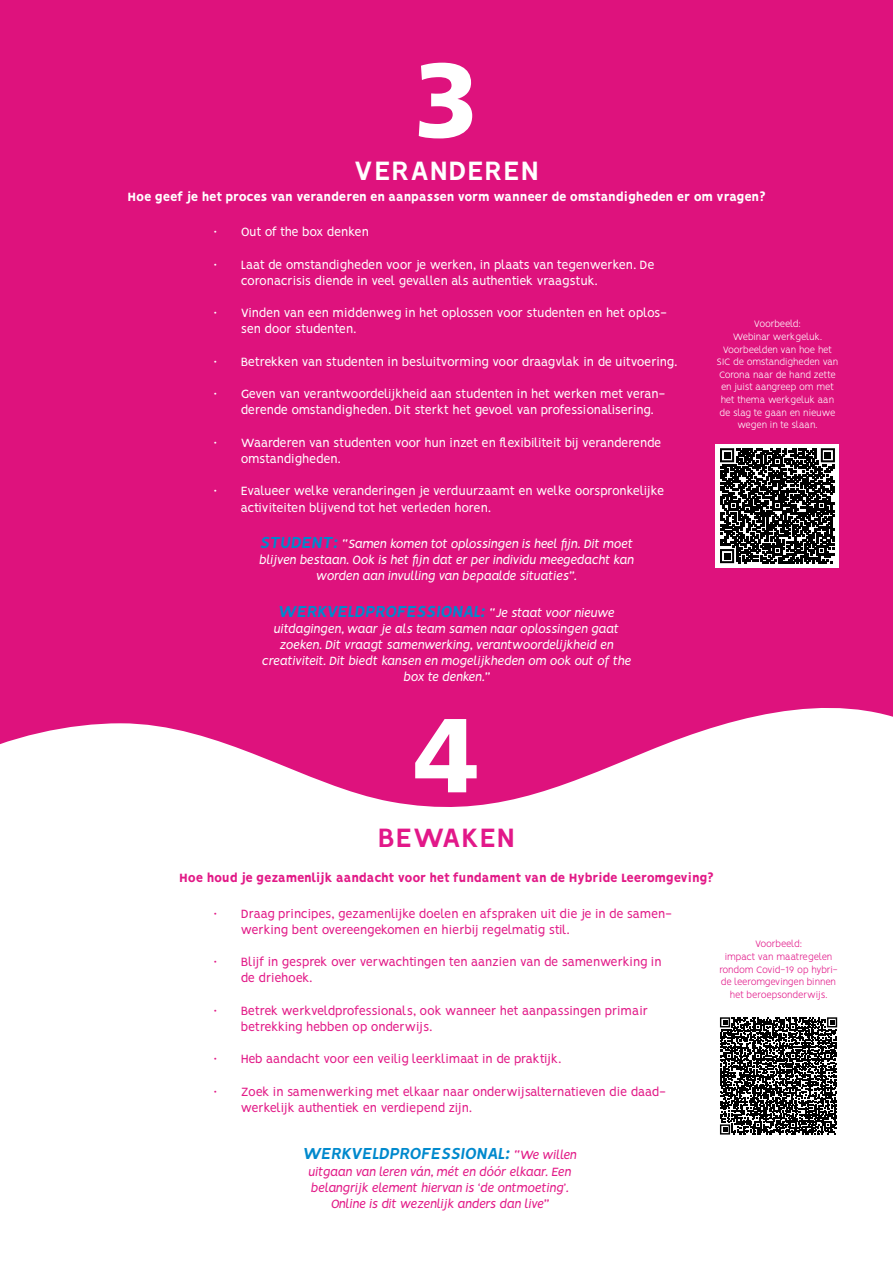
<style>
.page{position:relative;width:893px;height:1263px;background:#de127d}
.page>*{position:absolute;margin:0;border:0;box-sizing:border-box;transform-origin:0 0}
.t1{font:900 105px "Fontys Frutiger";color:#fff}
.t2{font:700 30px "Vision";color:#fff}
.t3{font:700 30px "Vision";color:#e21889}
.t4{font:italic 700 18px "Vision";color:#0089cd}
.t5{font:13.5px/16.2px "Vision";letter-spacing:-.03em;color:#fff}
.t6{font:13.5px/16.2px "Vision";letter-spacing:-.03em;color:#e21a87}
.t7{font:italic 13.5px/16.2px "Vision";color:#fff;text-align:center}
.t8{font:italic 13.5px/16.2px "Vision";color:#e21a87;text-align:center}
.t9{font:800 13.5px "Vision";letter-spacing:-.02em;color:#fff}
.t10{font:800 13.5px "Vision";letter-spacing:-.02em;color:#e21a87}
.t11{font:300 10.5px/12.6px "Vision";letter-spacing:-.02em;color:#fff;text-align:center}
.t12{font:300 10.5px/12.6px "Vision";letter-spacing:-.02em;color:#e21889;text-align:center}
.s1{font-weight:700;font-size:18px;color:#0089cd}
.s2{font-weight:400;font-size:13.5px;color:#fff}
.s3{font-weight:400;font-size:13.5px;color:#e21a87}
</style>
<div class="page">
<svg style="left:0;top:708px;width:893px;height:555px;background:#fcebf4"></svg>
<div style="left:717px;top:1014px;width:123px;height:123px;background:#fff"></div>
<svg style="left:720px;top:1017px;width:117px;height:117px"></svg>
<div style="left:716px;top:444px;width:123px;height:123px;background:#fff"></div>
<svg style="left:720px;top:448px;width:115px;height:115px"></svg>
<p class="t1" style="left:414px;top:37px;width:66px">3</p>
<p class="t2" style="left:354px;top:153px;width:187px">VERANDEREN</p>
<p class="t9" style="left:127px;top:189px;width:640px">Hoe geef je het proces van veranderen en aanpassen vorm wanneer de omstandigheden er om vragen?</p>
<p class="t5" style="left:214px;top:224px;width:157px">• Out of the box denken</p>
<p class="t5" style="left:241px;top:256px;width:415px;text-indent:-27px">• Laat de omstandigheden voor je werken, in plaats van tegenwerken. De coronacrisis diende in veel gevallen als authentiek vraagstuk.</p>
<p class="t5" style="left:241px;top:305px;width:428px;text-indent:-27px">• Vinden van een middenweg in het oplossen voor studenten en het oplos&shy;sen door studenten.</p>
<p class="t5" style="left:214px;top:353px;width:465px">• Betrekken van studenten in besluitvorming voor draagvlak in de uitvoering.</p>
<p class="t5" style="left:241px;top:386px;width:426px;text-indent:-27px">• Geven van verantwoordelijkheid aan studenten in het werken met veran&shy;derende omstandigheden. Dit sterkt het gevoel van professionalisering.</p>
<p class="t5" style="left:241px;top:434px;width:422px;text-indent:-27px">• Waarderen van studenten voor hun inzet en flexibiliteit bij veranderende omstandigheden.</p>
<p class="t5" style="left:241px;top:483px;width:425px;text-indent:-27px">• Evalueer welke veranderingen je verduurzaamt en welke oorspronkelijke activiteiten blijvend tot het verleden horen.</p>
<p class="t7" style="left:259px;top:535px;width:376px"><span class="s1">STUDENT:</span> “Samen komen tot oplossingen is heel fijn. Dit moet blijven bestaan. Ook is het fijn dat er per individu meegedacht kan worden aan invulling van bepaalde situaties”.</p>
<p class="t4" style="left:279px;top:600px;width:337px">WERKVELDPROFESSIONAL: <span class="s2">“Je staat voor nieuwe</span></p>
<p class="t7" style="left:262px;top:620px;width:371px">uitdagingen, waar je als team samen naar oplossingen gaat zoeken. Dit vraagt samenwerking, verantwoordelijkheid en creativiteit. Dit biedt kansen en mogelijkheden om ook out of the box te denken.”</p>
<p class="t1" style="left:414px;top:692px;width:66px">4</p>
<p class="t3" style="left:378px;top:820px;width:139px">BEWAKEN</p>
<p class="t11" style="left:754px;top:318px;width:49px">Voorbeeld:</p>
<p class="t11" style="left:716px;top:330px;width:123px">Webinar werkgeluk.<br>Voorbeelden van hoe het<br>SIC de omstandigheden van<br>Corona naar de hand zette en juist aangreep om met het thema werkgeluk aan de slag te gaan en nieuwe wegen in te slaan.</p>
<p class="t10" style="left:179px;top:870px;width:536px">Hoe houd je gezamenlijk aandacht voor het fundament van de Hybride Leeromgeving?</p>
<p class="t6" style="left:241px;top:905px;width:433px;text-indent:-27px">• Draag principes, gezamenlijke doelen en afspraken uit die je in de samen&shy;werking bent overeengekomen en hierbij regelmatig stil.</p>
<p class="t6" style="left:241px;top:954px;width:422px;text-indent:-27px">• Blijf in gesprek over verwachtingen ten aanzien van de samenwerking in de driehoek.</p>
<p class="t6" style="left:241px;top:1002px;width:409px;text-indent:-27px">• Betrek werkveldprofessionals, ook wanneer het aanpassingen primair betrekking hebben op onderwijs.</p>
<p class="t6" style="left:214px;top:1051px;width:349px">• Heb aandacht voor een veilig leerklimaat in de praktijk.</p>
<p class="t6" style="left:241px;top:1083px;width:426px;text-indent:-27px">• Zoek in samenwerking met elkaar naar onderwijsalternatieven die daad&shy;werkelijk authentiek en verdiepend zijn.</p>
<p class="t4" style="left:303px;top:1143px;width:275px">WERKVELDPROFESSIONAL: <span class="s3">“We willen</span></p>
<p class="t8" style="left:309px;top:1163px;width:264px">uitgaan van leren ván, mét en dóór elkaar. Een belangrijk element hiervan is ‘de ontmoeting’.<br>Online is dit wezenlijk anders dan live”</p>
<p class="t12" style="left:755px;top:938px;width:49px">Voorbeeld:</p>
<p class="t12" style="left:719px;top:950px;width:120px">impact van maatregelen rondom Covid-19 op hybri&shy;de leeromgevingen binnen het beroepsonderwijs.</p>
</div>
